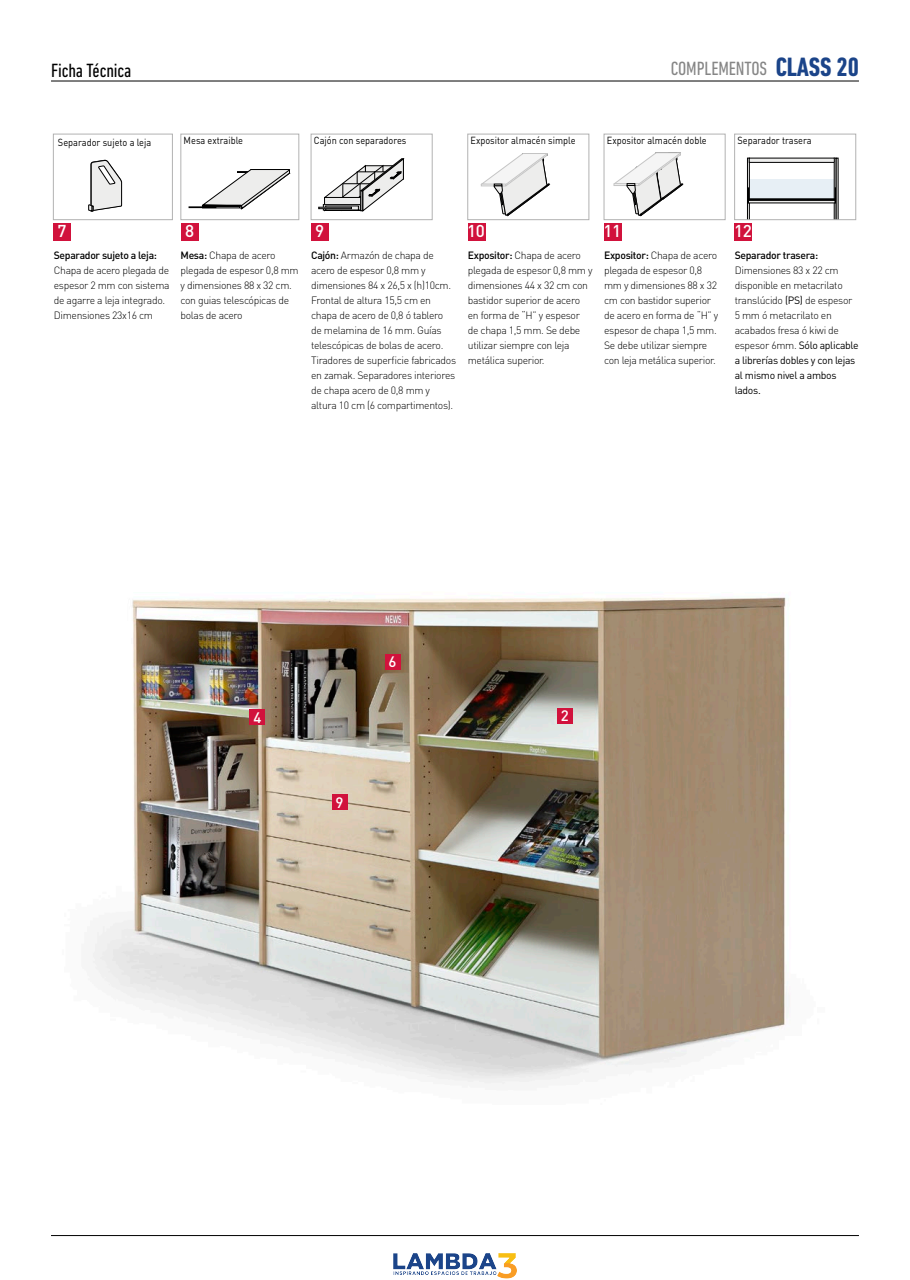
<style>
.page{position:relative;width:910px;height:1280px;background:#fff}
.page>*{position:absolute;margin:0;border:0;box-sizing:border-box;transform-origin:0 0}
.t1{font:700 condensed 27px "DIN Next LT Pro";letter-spacing:-.005em;color:#1b4489}
.t2{font:condensed 19.5px "DIN Next LT Pro";letter-spacing:-.005em;color:#868686}
.t3{font:condensed 19.5px "DIN Next LT Pro";letter-spacing:-.005em;color:#000}
.t4{font:500 16.95px "DIN Pro";color:#fff}
.t5{font:500 15px "DIN Pro";color:#fff}
.t6{font:300 10.5px/15px "DIN Pro";letter-spacing:-.03em;color:#000}
.t7{font:500 10.5px "DIN Pro";letter-spacing:-.03em;color:#000}
.t8{font:10.2px "DIN Pro";color:#000;scale:.9 1}
.s1{font-weight:500}
.s2{font-weight:400}
</style>
<div class="page">
<hr style="left:51px;top:81px;width:808px;height:1px;background:#000">
<hr style="left:51px;top:1235px;width:808px;height:1px;background:#000">
<img style="left:92px;top:597px;width:697px;height:488px">
<div style="left:557px;top:708px;width:16px;height:15px;background:#d1123c"></div>
<div style="left:332px;top:794px;width:16px;height:15px;background:#d1123c"></div>
<div style="left:249px;top:709px;width:16px;height:16px;background:#d1123c"></div>
<div style="left:385px;top:654px;width:16px;height:15px;background:#d1123c"></div>
<div style="left:53px;top:134px;width:120px;height:86px;border:1px solid #b2b2b2"></div>
<svg style="left:88px;top:159px;width:34px;height:52px"></svg>
<div style="left:311px;top:134px;width:121px;height:86px;border:1px solid #b2b2b2"></div>
<div style="left:323px;top:205px;width:37px;height:5px;border:1px solid #000"></div>
<div style="left:319px;top:207px;width:32px;height:2px;border:1px solid #000"></div>
<svg style="left:324px;top:159px;width:80px;height:52px"></svg>
<div style="left:604px;top:134px;width:121px;height:86px;border:1px solid #b2b2b2"></div>
<svg style="left:614px;top:153px;width:69px;height:63px"></svg>
<div style="left:750px;top:179px;width:84px;height:20px;background:#e7eff5"></div>
<div style="left:748px;top:200px;width:87px;height:3px;border:1px solid #000"></div>
<div style="left:748px;top:199px;width:87px;height:1px;border:1px solid #000"></div>
<svg style="left:747px;top:158px;width:2px;height:60px"></svg>
<svg style="left:834px;top:158px;width:4px;height:60px"></svg>
<div style="left:734px;top:134px;width:122px;height:86px;border:1px solid #b2b2b2"></div>
<div style="left:468px;top:134px;width:121px;height:86px;border:1px solid #b2b2b2"></div>
<svg style="left:481px;top:153px;width:68px;height:63px"></svg>
<div style="left:181px;top:134px;width:118px;height:86px;border:1px solid #b2b2b2"></div>
<svg style="left:189px;top:169px;width:101px;height:40px"></svg>
<div style="left:53px;top:224px;width:18px;height:17px;background:#d1123c"></div>
<div style="left:311px;top:224px;width:18px;height:17px;background:#d1123c"></div>
<div style="left:604px;top:224px;width:18px;height:17px;background:#d1123c"></div>
<div style="left:734px;top:224px;width:18px;height:17px;background:#d1123c"></div>
<div style="left:468px;top:224px;width:17px;height:17px;background:#d1123c"></div>
<div style="left:181px;top:224px;width:18px;height:17px;background:#d1123c"></div>
<img style="left:393px;top:1253px;width:124px;height:26px">
<h2 class="t3" style="left:51px;top:59px;width:82px">Ficha Técnica</h2>
<h1 class="t1" style="left:776px;top:51px;width:85px">CLASS 20</h1>
<h2 class="t2" style="left:671px;top:58px;width:98px">COMPLEMENTOS</h2>
<p class="t8" style="left:58px;top:135px;width:105px">Separador sujeto a leja</p>
<p class="t8" style="left:184px;top:134px;width:68px">Mesa extraible</p>
<p class="t8" style="left:314px;top:134px;width:104px">Cajón con separadores</p>
<p class="t8" style="left:471px;top:134px;width:118px">Expositor almacén simple</p>
<p class="t8" style="left:607px;top:134px;width:112px">Expositor almacén doble</p>
<p class="t8" style="left:737px;top:134px;width:84px">Separador trasera</p>
<h3 class="t4" style="left:58px;top:219px;width:11px">7</h3>
<h3 class="t4" style="left:185px;top:219px;width:11px">8</h3>
<h3 class="t4" style="left:315px;top:219px;width:11px">9</h3>
<h3 class="t4" style="left:467px;top:219px;width:19px">10</h3>
<h3 class="t4" style="left:603px;top:219px;width:19px">11</h3>
<h3 class="t4" style="left:734px;top:219px;width:19px">12</h3>
<p class="t7" style="left:54px;top:248px;width:105px">Separador sujeto a leja:</p>
<p class="t6" style="left:54px;top:262px;width:117px">Chapa de acero plegada de espesor 2 mm con sistema de agarre a leja integrado.<br>Dimensiones 23x16 cm</p>
<p class="t6" style="left:181px;top:247px;width:120px"><span class="s1">Mesa:</span> Chapa de acero plegada de espesor 0,8 mm y dimensiones 88 x 32 cm. con guias telescópicas de bolas de acero</p>
<p class="t6" style="left:311px;top:247px;width:146px"><span class="s1">Cajón:</span> Armazón de chapa de acero de espesor 0,8 mm y dimensiones 84 x 26,5 x (h)10cm.<br>Frontal de altura 15,5 cm en chapa de acero de 0,8 ó tablero de melamina de 16 mm. Guías telescópicas de bolas de acero.<br>Tiradores de superficie fabricados en zamak. Separadores interiores de chapa acero de 0,8 mm y altura 10 cm (6 compartimentos).</p>
<p class="t6" style="left:468px;top:247px;width:126px"><span class="s1">Expositor:</span> Chapa de acero plegada de espesor 0,8 mm y dimensiones 44 x 32 cm con bastidor superior de acero en forma de “H” y espesor de chapa 1,5 mm. Se debe utilizar siempre con leja metálica superior.</p>
<p class="t6" style="left:604px;top:247px;width:116px"><span class="s1">Expositor:</span> Chapa de acero plegada de espesor 0,8 mm y dimensiones 88 x 32 cm con bastidor superior de acero en forma de “H” y espesor de chapa 1,5 mm.<br>Se debe utilizar siempre con leja metálica superior.</p>
<p class="t7" style="left:735px;top:248px;width:85px">Separador trasera:</p>
<p class="t6" style="left:735px;top:262px;width:125px">Dimensiones 83 x 22 cm disponible en metacrilato translúcido <span class="s2">(PS)</span> de espesor<br>5 mm ó metacrilato en acabados fresa ó kiwi de espesor 6mm. <span class="s2">Sólo aplicable a librerías dobles y con lejas al mismo nivel a ambos lados.</span></p>
<h3 class="t5" style="left:253px;top:707px;width:9px">4</h3>
<h3 class="t5" style="left:389px;top:652px;width:9px">6</h3>
<h3 class="t5" style="left:336px;top:793px;width:9px">9</h3>
<h3 class="t5" style="left:561px;top:706px;width:9px">2</h3>
</div>
